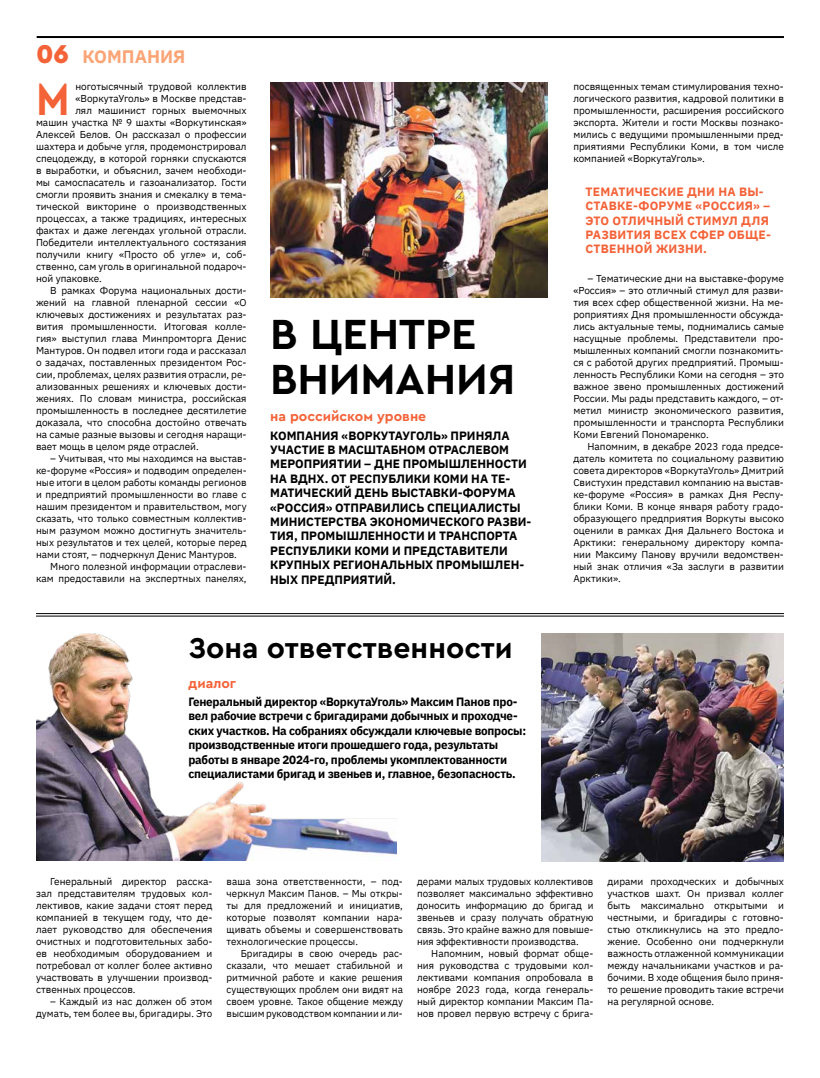
<style>
.page{position:relative;width:820px;height:1078px;background:#fff}
.page>*{position:absolute;margin:0;border:0;box-sizing:border-box;transform-origin:0 0}
.t1{font:700 46.8px "Cera Pro";color:#f46238;scale:.9 1}
.t2{font:700 44.1px/44.1px "Cera Pro";color:#000}
.t3{font:700 30px "Cera Pro";color:#000}
.t4{font:700 18px "IBM Plex Sans";color:#fba576}
.t5{font:700 14px "Cera Pro";color:#f46238}
.t6{font:700 12px/14.4px "IBM Plex Sans";color:#000}
.t7{font:700 12px/14.4px "IBM Plex Sans";letter-spacing:-.02em;color:#000}
.t8{font:700 12px/14.4px "IBM Plex Sans";letter-spacing:.02em;color:#f46238}
.t9{font:10px/12px "IBM Plex Sans";color:#000;text-align:justify}
.s1{font-family:"Cera Pro";font-weight:900;font-size:27px;color:#f46238}
</style>
<div class="page">
<img style="left:36px;top:633px;width:360px;height:227px">
<img style="left:270px;top:82px;width:277px;height:215px">
<hr style="left:37px;top:36px;width:746px;height:2px;background:#000">
<hr style="left:36px;top:613px;width:747px;height:1px;background:#000">
<hr style="left:36px;top:615px;width:747px;height:1px;background:#000">
<img style="left:541px;top:633px;width:242px;height:228px">
<h3 class="t4" style="left:36px;top:42px;width:151px"><span class="s1">06</span> КОМПАНИЯ</h3>
<p class="t9" style="left:75px;top:79px;width:173px">ноготысячный трудовой коллектив</p>
<p class="t9" style="left:75px;top:91px;width:173px">«ВоркутаУголь» в Москве представ-</p>
<p class="t9" style="left:75px;top:103px;width:173px">лял машинист горных выемочных</p>
<p class="t9" style="left:36px;top:115px;width:212px">машин участка № 9 шахты «Воркутинская»</p>
<p class="t9" style="left:36px;top:127px;width:212px">Алексей Белов. Он рассказал о профессии</p>
<p class="t9" style="left:36px;top:139px;width:212px">шахтера и добыче угля, продемонстрировал</p>
<p class="t9" style="left:36px;top:151px;width:212px">спецодежду, в которой горняки спускаются</p>
<p class="t9" style="left:36px;top:163px;width:212px">в выработки, и объяснил, зачем необходи-</p>
<p class="t9" style="left:36px;top:175px;width:212px">мы самоспасатель и газоанализатор. Гости</p>
<p class="t9" style="left:36px;top:187px;width:212px">смогли проявить знания и смекалку в тема-</p>
<p class="t9" style="left:36px;top:199px;width:212px">тической викторине о производственных</p>
<p class="t9" style="left:36px;top:211px;width:212px">процессах, а также традициях, интересных</p>
<p class="t9" style="left:36px;top:223px;width:212px">фактах и даже легендах угольной отрасли.</p>
<p class="t9" style="left:36px;top:235px;width:212px">Победители интеллектуального состязания</p>
<p class="t9" style="left:36px;top:247px;width:212px">получили книгу «Просто об угле» и, соб-</p>
<p class="t9" style="left:36px;top:259px;width:212px">ственно, сам уголь в оригинальной подароч-</p>
<p class="t9" style="left:36px;top:271px;width:67px">ной упаковке.</p>
<p class="t9" style="left:50px;top:283px;width:198px">В рамках Форума национальных дости-</p>
<p class="t9" style="left:36px;top:295px;width:212px">жений на главной пленарной сессии «О</p>
<p class="t9" style="left:36px;top:307px;width:212px">ключевых достижениях и результатах раз-</p>
<p class="t9" style="left:36px;top:319px;width:212px">вития промышленности. Итоговая колле-</p>
<p class="t9" style="left:36px;top:331px;width:212px">гия» выступил глава Минпромторга Денис</p>
<p class="t9" style="left:36px;top:343px;width:212px">Мантуров. Он подвел итоги года и рассказал</p>
<p class="t9" style="left:36px;top:355px;width:212px">о задачах, поставленных президентом Рос-</p>
<p class="t9" style="left:36px;top:367px;width:212px">сии, проблемах, целях развития отрасли, ре-</p>
<p class="t9" style="left:36px;top:379px;width:212px">ализованных решениях и ключевых дости-</p>
<p class="t9" style="left:36px;top:391px;width:212px">жениях. По словам министра, российская</p>
<p class="t9" style="left:36px;top:403px;width:212px">промышленность в последнее десятилетие</p>
<p class="t9" style="left:36px;top:415px;width:212px">доказала, что способна достойно отвечать</p>
<p class="t9" style="left:36px;top:427px;width:212px">на самые разные вызовы и сегодня наращи-</p>
<p class="t9" style="left:36px;top:439px;width:164px">вает мощь в целом ряде отраслей.</p>
<p class="t9" style="left:50px;top:451px;width:198px">– Учитывая, что мы находимся на выстав-</p>
<p class="t9" style="left:36px;top:463px;width:212px">ке-форуме «Россия» и подводим определен-</p>
<p class="t9" style="left:36px;top:475px;width:212px">ные итоги в целом работы команды регионов</p>
<p class="t9" style="left:36px;top:487px;width:212px">и предприятий промышленности во главе с</p>
<p class="t9" style="left:36px;top:499px;width:212px">нашим президентом и правительством, могу</p>
<p class="t9" style="left:36px;top:511px;width:212px">сказать, что только совместным коллектив-</p>
<p class="t9" style="left:36px;top:523px;width:212px">ным разумом можно достигнуть значитель-</p>
<p class="t9" style="left:36px;top:535px;width:212px">ных результатов и тех целей, которые перед</p>
<p class="t9" style="left:36px;top:547px;width:202px">нами стоят, – подчеркнул Денис Мантуров.</p>
<p class="t9" style="left:50px;top:559px;width:198px">Много полезной информации отраслеви-</p>
<p class="t9" style="left:36px;top:571px;width:212px">кам предоставили на экспертных панелях,</p>
<h1 class="t1" style="left:36px;top:68px;width:39px">М</h1>
<p class="t9" style="left:573px;top:80px;width:212px">посвященных темам стимулирования техно&shy;логического развития, кадровой политики в промышленности, расширения российского экспорта. Жители и гости Москвы познако&shy;мились с ведущими промышленными пред&shy;приятиями Республики Коми, в том числе компанией «ВоркутаУголь».</p>
<p class="t8" style="left:585px;top:183px;width:187px">ТЕМАТИЧЕСКИЕ ДНИ НА ВЫ-<br>СТАВКЕ-ФОРУМЕ «РОССИЯ» –<br>ЭТО ОТЛИЧНЫЙ СТИМУЛ ДЛЯ<br>РАЗВИТИЯ ВСЕХ СФЕР ОБЩЕ-<br>СТВЕННОЙ ЖИЗНИ.</p>
<p class="t9" style="left:573px;top:272px;width:212px;text-indent:14px">– Тематические дни на выставке-форуме «Россия» – это отличный стимул для разви&shy;тия всех сфер общественной жизни. На ме&shy;роприятиях Дня промышленности обсужда&shy;лись актуальные темы, поднимались самые насущные проблемы. Представители про&shy;мышленных компаний смогли познакомить&shy;ся с работой других предприятий. Промыш&shy;ленность Республики Коми на сегодня – это важное звено промышленных достижений России. Мы рады представить каждого, – от&shy;метил министр экономического развития, промышленности и транспорта Республики Коми Евгений Пономаренко.</p>
<p class="t9" style="left:573px;top:440px;width:212px;text-indent:14px">Напомним, в декабре 2023 года предсе&shy;датель комитета по социальному развитию совета директоров «ВоркутаУголь» Дмитрий Свистухин представил компанию на выстав&shy;ке-форуме «Россия» в рамках Дня Респу&shy;блики Коми. В конце января работу градо&shy;образующего предприятия Воркуты высоко оценили в рамках Дня Дальнего Востока и Арктики: генеральному директору компа&shy;нии Максиму Панову вручили ведомствен&shy;ный знак отличия «За заслуги в развитии Арктики».</p>
<h2 class="t2" style="left:270px;top:311px;width:246px">В ЦЕНТРЕ<br>ВНИМАНИЯ</h2>
<h3 class="t5" style="left:270px;top:407px;width:157px">на российском уровне</h3>
<p class="t6" style="left:270px;top:427px;width:262px">КОМПАНИЯ «ВОРКУТАУГОЛЬ» ПРИНЯЛА<br>УЧАСТИЕ В МАСШТАБНОМ ОТРАСЛЕВОМ<br>МЕРОПРИЯТИИ – ДНЕ ПРОМЫШЛЕННОСТИ<br>НА ВДНХ. ОТ РЕСПУБЛИКИ КОМИ НА ТЕ-<br>МАТИЧЕСКИЙ ДЕНЬ ВЫСТАВКИ-ФОРУМА «РОССИЯ» ОТПРАВИЛИСЬ СПЕЦИАЛИСТЫ<br>МИНИСТЕРСТВА ЭКОНОМИЧЕСКОГО РАЗВИ-<br>ТИЯ, ПРОМЫШЛЕННОСТИ И ТРАНСПОРТА<br>РЕСПУБЛИКИ КОМИ И ПРЕДСТАВИТЕЛИ<br>КРУПНЫХ РЕГИОНАЛЬНЫХ ПРОМЫШЛЕН-<br>НЫХ ПРЕДПРИЯТИЙ.</p>
<h3 class="t3" style="left:188px;top:627px;width:326px">Зона ответственности</h3>
<h3 class="t5" style="left:188px;top:673px;width:49px">диалог</h3>
<p class="t7" style="left:188px;top:693px;width:339px">Генеральный директор «ВоркутаУголь» Максим Панов про&shy;вел рабочие встречи с бригадирами добычных и проходче&shy;ских участков. На собраниях обсуждали ключевые вопросы: производственные итоги прошедшего года, результаты работы в январе 2024-го, проблемы укомплектованности специалистами бригад и звеньев и, главное, безопасность.</p>
<p class="t9" style="left:36px;top:874px;width:178px;text-indent:14px">Генеральный директор расска&shy;зал представителям трудовых кол&shy;лективов, какие задачи стоят перед компанией в текущем году, что де&shy;лает руководство для обеспечения очистных и подготовительных забо&shy;ев необходимым оборудованием и потребовал от коллег более активно участвовать в улучшении производ&shy;ственных процессов.</p>
<p class="t9" style="left:36px;top:994px;width:178px;text-align:right">– Каждый из нас должен об этом думать, тем более вы, бригадиры. Это</p>
<p class="t9" style="left:226px;top:874px;width:178px">ваша зона ответственности, – под&shy;черкнул Максим Панов. – Мы откры&shy;ты для предложений и инициатив, которые позволят компании нара&shy;щивать объемы и совершенствовать технологические процессы.</p>
<p class="t9" style="left:226px;top:946px;width:178px;text-indent:14px">Бригадиры в свою очередь рас&shy;сказали, что мешает стабильной и ритмичной работе и какие решения существующих проблем они видят на своем уровне. Такое общение между высшим руководством компании и ли-</p>
<p class="t9" style="left:417px;top:874px;width:178px">дерами малых трудовых коллективов позволяет максимально эффективно доносить информацию до бригад и звеньев и сразу получать обратную связь. Это крайне важно для повыше&shy;ния эффективности производства.</p>
<p class="t9" style="left:417px;top:946px;width:178px;text-indent:14px">Напомним, новый формат обще&shy;ния руководства с трудовыми кол&shy;лективами компания опробовала в ноябре 2023 года, когда генераль&shy;ный директор компании Максим Па&shy;нов провел первую встречу с брига-</p>
<p class="t9" style="left:607px;top:874px;width:178px">дирами проходческих и добычных участков шахт. Он призвал коллег быть максимально открытыми и честными, и бригадиры с готовно&shy;стью откликнулись на это предло&shy;жение. Особенно они подчеркнули важность отлаженной коммуникации между начальниками участков и ра&shy;бочими. В ходе общения было приня&shy;то решение проводить такие встречи на регулярной основе.</p>
</div>
